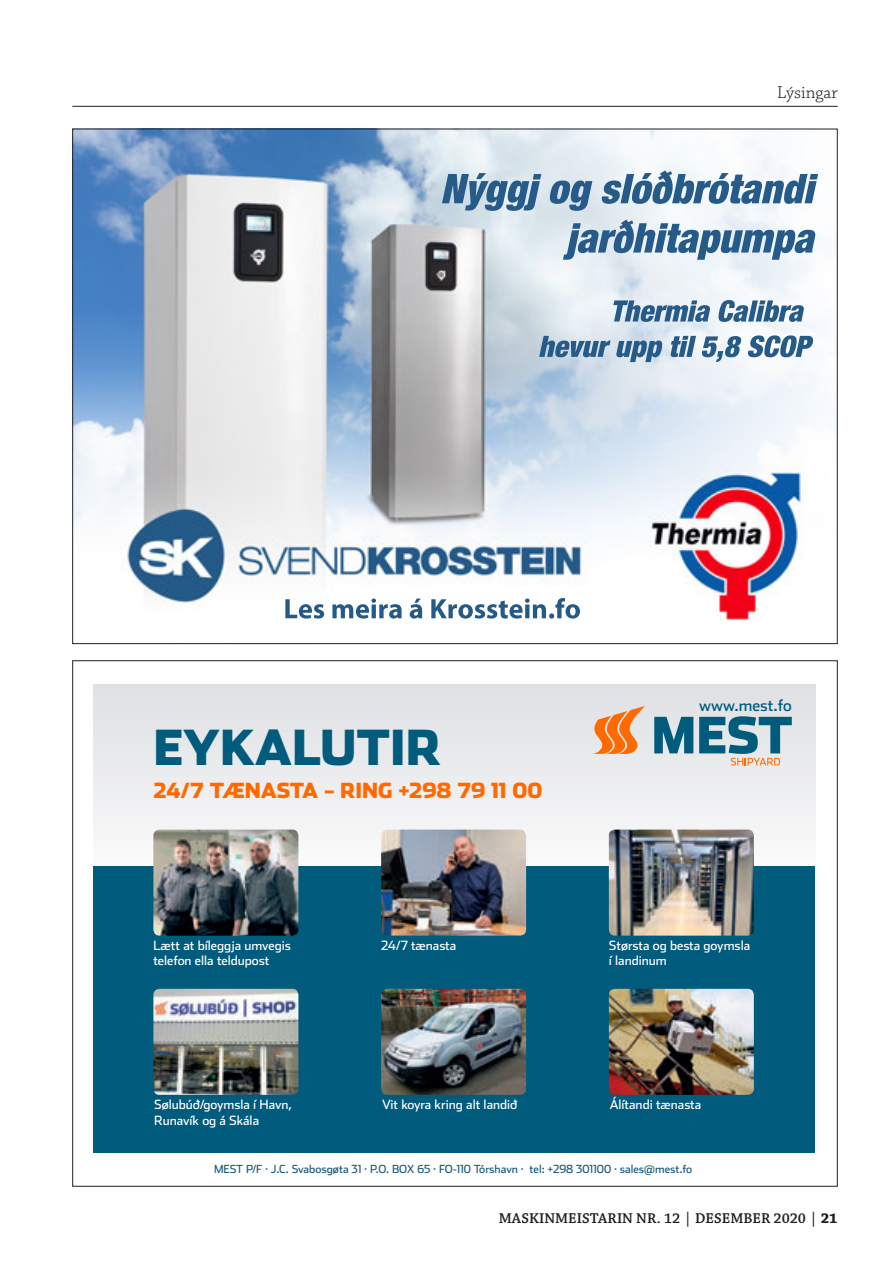
<style>
.page{position:relative;width:893px;height:1263px;background:#fff}
.page>*{position:absolute;margin:0;border:0;box-sizing:border-box;transform-origin:0 0}
.t1{font:900 48px "Stainless";color:#005b7d}
.t2{font:900 20.7px "Stainless";color:#ff6a00}
.t3{font:300 18px "Chaparral Pro";color:#231f20}
.t4{font:15.9px "Stainless";color:#005b7d}
.t5{font:600 15px "Chaparral Pro";color:#231f20}
.t6{font:12.75px/15.3px "Stainless";color:#fff}
.t7{font:11.1px "Stainless";color:#1c597c}
.s1{font-weight:700}
</style>
<div class="page">
<div style="left:93px;top:684px;width:722px;height:198px;background:#ebecee"></div>
<div style="left:93px;top:866px;width:722px;height:286px;background:#005b7d"></div>
<img style="left:153px;top:829px;width:145px;height:107px">
<img style="left:381px;top:829px;width:145px;height:107px">
<img style="left:609px;top:829px;width:145px;height:107px">
<img style="left:153px;top:989px;width:145px;height:106px">
<img style="left:381px;top:989px;width:145px;height:106px">
<img style="left:609px;top:989px;width:145px;height:106px">
<svg style="left:592px;top:706px;width:53px;height:48px"></svg>
<svg style="left:654px;top:717px;width:39px;height:36px"></svg>
<svg style="left:699px;top:716px;width:93px;height:49px"></svg>
<img style="left:74px;top:131px;width:750px;height:490px">
<img style="left:442px;top:170px;width:376px;height:34px">
<img style="left:613px;top:300px;width:191px;height:22px">
<img style="left:285px;top:598px;width:295px;height:21px">
<hr style="left:72px;top:106px;width:766px;height:1px;background:#231f20">
<p class="t3" style="left:777px;top:83px;width:62px">Lýsingar</p>
<p class="t1" style="left:153px;top:716px;width:289px">EYKALUTIR</p>
<p class="t2" style="left:153px;top:778px;width:390px">24/7 TÆNASTA – RING +298 79 11 00</p>
<p class="t4" style="left:699px;top:696px;width:94px">www.mest.fo</p>
<p class="t6" style="left:153px;top:937px;width:139px">Lætt at bíleggja umvegis telefon ella teldupost</p>
<p class="t6" style="left:381px;top:937px;width:77px">24/7 tænasta</p>
<p class="t6" style="left:609px;top:937px;width:143px">Størsta og besta goymsla í landinum</p>
<p class="t6" style="left:154px;top:1097px;width:139px">Sølubúð/goymsla í Havn,<br>Runavík og á Skála</p>
<p class="t6" style="left:382px;top:1097px;width:137px">Vit koyra kring alt landið</p>
<p class="t6" style="left:610px;top:1097px;width:93px">Álítandi tænasta</p>
<p class="t7" style="left:214px;top:1162px;width:480px">MEST P/F · J.C. Svabosgøta 31 · P.O. BOX 65 · FO-110 Tórshavn · tel: +298 301100 · sales@mest.fo</p>
<p class="t5" style="left:499px;top:1210px;width:340px">MASKINMEISTARIN NR. 12 | DESEMBER 2020 | <span class="s1">21</span></p>
</div>
